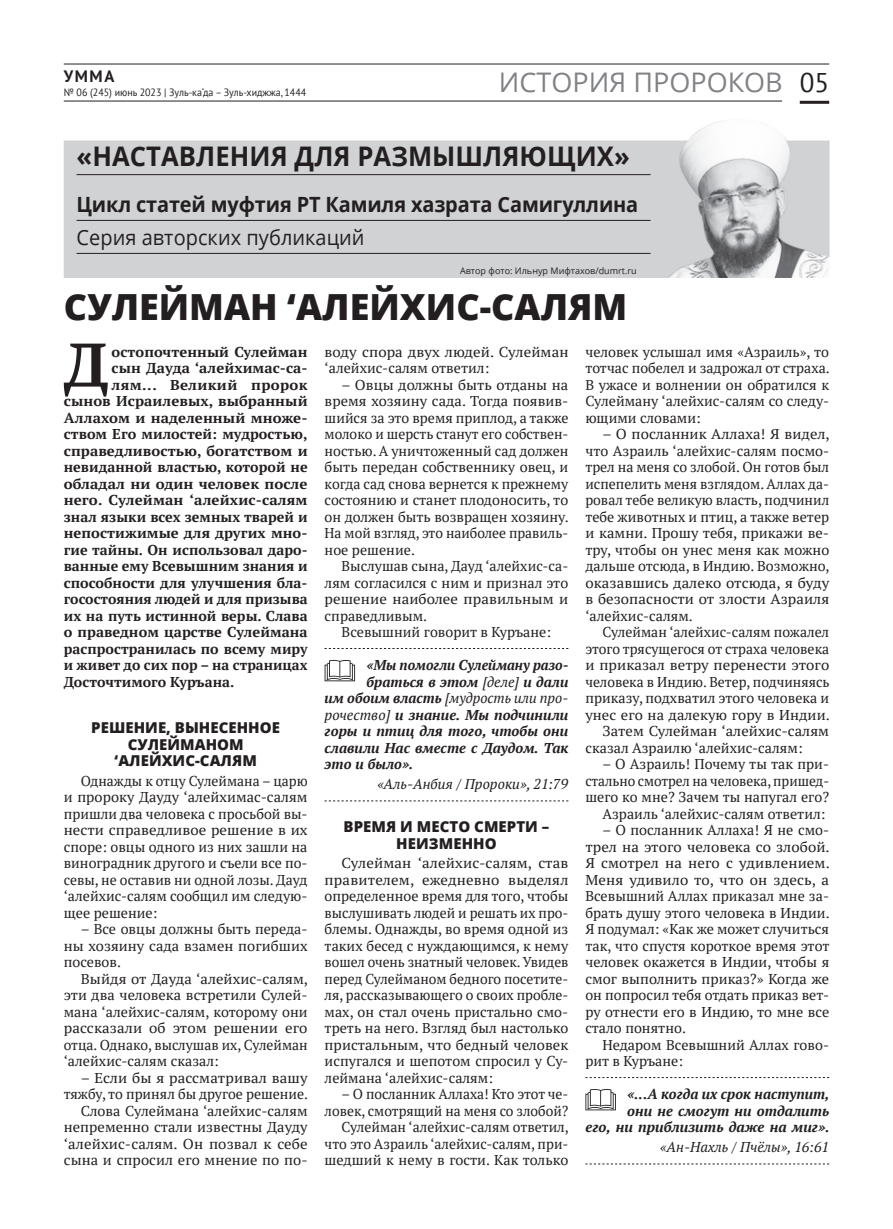
<style>
.page{position:relative;width:893px;height:1229px;background:#fff}
.page>*{position:absolute;margin:0;border:0;box-sizing:border-box;transform-origin:0 0}
.t1{font:700 61.35px "PT Serif";color:#231f20}
.t2{font:800 36px "Open Sans";color:#231f20}
.t3{font:700 27px "Open Sans";letter-spacing:.005em;color:#231f20;scale:.95 1}
.t4{font:27px "Open Sans";color:#808285}
.t5{font:700 21px "Open Sans";letter-spacing:-.005em;color:#231f20;scale:.95 1}
.t6{font:21px "Open Sans";color:#231f20;scale:.95 1}
.t7{font:700 16.5px "PT Sans";color:#231f20}
.t8{font:800 15px/16.5px "Open Sans";letter-spacing:.005em;color:#231f20;text-align:center}
.t9{font:14.25px/16.5px "PT Serif";color:#231f20;text-align:justify}
.t10{font:14.25px/16.5px "PT Serif";color:#231f20;text-align:right;scale:1.05 1}
.t11{font:14.25px/16.5px "PT Serif";color:#231f20;text-align:justify;scale:1.04 1}
.t12{font:700 14.25px "PT Serif";letter-spacing:.005em;color:#231f20}
.t13{font:italic 700 14.25px/16.5px "PT Serif";letter-spacing:.005em;color:#231f20;text-align:right}
.t14{font:700 14.25px "PT Serif";letter-spacing:.005em;color:#231f20;scale:1.05 1}
.t15{font:italic 14.25px "PT Serif";color:#231f20}
.t16{font:700 14.25px "PT Serif";letter-spacing:.005em;color:#231f20;scale:1.04 1}
.t17{font:700 14.25px "PT Serif";letter-spacing:.025em;color:#231f20;scale:1.05 1}
.t18{font:10.5px "PT Sans";color:#231f20;scale:.95 1}
.t19{font:9px "Open Sans";color:#231f20}
.s1{font-family:"PT Sans";color:#231f20}
.s2{font-weight:400}
.s3{font-weight:700}
</style>
<div class="page">
<hr style="left:64px;top:64px;width:765px;height:1px;background:#231f20">
<hr style="left:64px;top:101px;width:718px;height:1px;background:#231f20">
<img style="left:64px;top:120px;width:765px;height:157px">
<hr style="left:800px;top:101px;width:29px;height:3px;background:#231f20">
<hr style="left:77px;top:174px;width:574px;height:1px;background:#231f20">
<hr style="left:77px;top:220px;width:574px;height:1px;background:#231f20">
<hr style="left:77px;top:253px;width:574px;height:1px;background:#231f20">
<svg style="left:325px;top:648px;width:243px;height:1px"></svg>
<svg style="left:325px;top:800px;width:243px;height:1px"></svg>
<svg style="left:325px;top:660px;width:30px;height:21px"></svg>
<svg style="left:585px;top:1077px;width:244px;height:1px"></svg>
<svg style="left:585px;top:1163px;width:244px;height:1px"></svg>
<svg style="left:585px;top:1089px;width:31px;height:21px"></svg>
<p class="t7" style="left:64px;top:65px;width:52px">УММА</p>
<p class="t18" style="left:64px;top:85px;width:257px">№ 06 (245) июнь 2023 | Зуль-ка‘да – Зуль-хиджжа, 1444</p>
<h3 class="t4" style="left:499px;top:64px;width:332px">ИСТОРИЯ ПРОРОКОВ <span class="s1">05</span></h3>
<h3 class="t3" style="left:77px;top:137px;width:584px">«НАСТАВЛЕНИЯ ДЛЯ РАЗМЫШЛЯЮЩИХ»</h3>
<h3 class="t5" style="left:77px;top:189px;width:593px">Цикл статей муфтия РТ Камиля хазрата Самигуллина</h3>
<h3 class="t6" style="left:77px;top:223px;width:305px">Серия авторских публикаций</h3>
<p class="t19" style="left:460px;top:265px;width:178px">Автор фото: Ильнур Мифтахов/dumrt.ru</p>
<h2 class="t2" style="left:64px;top:279px;width:565px">СУЛЕЙМАН ‘АЛЕЙХИС-САЛЯМ</h2>
<h1 class="t1" style="left:64px;top:325px;width:46px">Д</h1>
<p class="t12" style="left:112px;top:342px;width:197px">остопочтенный Сулейман</p>
<p class="t16" style="left:112px;top:359px;width:190px">сын Дауда ‘алейхимас-са-</p>
<p class="t17" style="left:112px;top:375px;width:188px">лям... Великий пророк</p>
<p class="t16" style="left:64px;top:392px;width:236px">сынов Исраилевых, выбранный</p>
<p class="t14" style="left:64px;top:408px;width:234px">Аллахом и наделенный множе-</p>
<p class="t12" style="left:64px;top:425px;width:245px">ством Его милостей: мудростью,</p>
<p class="t16" style="left:64px;top:441px;width:236px">справедливостью, богатством и</p>
<p class="t12" style="left:64px;top:458px;width:245px">невиданной властью, которой не</p>
<p class="t14" style="left:64px;top:474px;width:234px">обладал ни один человек после</p>
<p class="t14" style="left:64px;top:491px;width:234px">него. Сулейман ‘алейхис-салям</p>
<p class="t12" style="left:64px;top:507px;width:245px">знал языки всех земных тварей и</p>
<p class="t12" style="left:64px;top:524px;width:245px">непостижимые для других мно-</p>
<p class="t12" style="left:64px;top:540px;width:245px">гие тайны. Он использовал даро-</p>
<p class="t12" style="left:64px;top:557px;width:245px">ванные ему Всевышним знания и</p>
<p class="t12" style="left:64px;top:573px;width:245px">способности для улучшения бла-</p>
<p class="t12" style="left:64px;top:590px;width:245px">госостояния людей и для призыва</p>
<p class="t12" style="left:64px;top:606px;width:245px">их на путь истинной веры. Слава</p>
<p class="t12" style="left:64px;top:623px;width:245px">о праведном царстве Сулеймана</p>
<p class="t12" style="left:64px;top:639px;width:245px">распространилась по всему миру</p>
<p class="t12" style="left:64px;top:656px;width:245px">и живет до сих пор – на страницах</p>
<p class="t12" style="left:64px;top:672px;width:172px">Досточтимого Куръана.</p>
<p class="t8" style="left:91px;top:719px;width:190px">РЕШЕНИЕ, ВЫНЕСЕННОЕ<br>СУЛЕЙМАНОМ ‘АЛЕЙХИС-САЛЯМ</p>
<p class="t9" style="left:64px;top:772px;width:245px;text-indent:17px">Однажды к отцу Сулеймана – царю и пророку Дауду ‘алейхимас-салям пришли два человека с просьбой вы&shy;нести справедливое решение в их споре: овцы одного из них зашли на виноградник другого и съели все по&shy;севы, не оставив ни одной лозы. Дауд ‘алейхис-салям сообщил им следую&shy;щее решение:</p>
<p class="t9" style="left:64px;top:921px;width:245px;text-indent:17px">– Все овцы должны быть переда&shy;ны хозяину сада взамен погибших посевов.</p>
<p class="t11" style="left:64px;top:970px;width:236px;text-indent:17px">Выйдя от Дауда ‘алейхис-салям, эти два человека встретили Сулей&shy;мана ‘алейхис-салям, которому они рассказали об этом решении его отца. Однако, выслушав их, Сулейман ‘алейхис-салям сказал:</p>
<p class="t10" style="left:64px;top:1069px;width:234px">– Если бы я рассматривал вашу тяжбу, то принял бы другое решение.<br>Слова Сулеймана ‘алейхис-салям непременно стали известны Дауду ‘алейхис-салям. Он позвал к себе сына и спросил его мнение по по-</p>
<p class="t10" style="left:325px;top:343px;width:234px;text-align:left">воду спора двух людей. Сулейман ‘алейхис-салям ответил:</p>
<p class="t9" style="left:325px;top:376px;width:246px;text-indent:17px">– Овцы должны быть отданы на время хозяину сада. Тогда появив&shy;шийся за это время приплод, а также молоко и шерсть станут его собствен&shy;ностью. А уничтоженный сад должен быть передан собственнику овец, и когда сад снова вернется к прежнему состоянию и станет плодоносить, то он должен быть возвращен хозяину.<br>На мой взгляд, это наиболее правиль&shy;ное решение.</p>
<p class="t9" style="left:325px;top:558px;width:245px;text-indent:17px">Выслушав сына, Дауд ‘алейхис-са&shy;лям согласился с ним и признал это решение наиболее правильным и справедливым.</p>
<p class="t9" style="left:342px;top:624px;width:211px">Всевышний говорит в Куръане:</p>
<p class="t13" style="left:366px;top:657px;width:203px">«Мы помогли Сулейману разо-</p>
<p class="t13" style="left:366px;top:673px;width:203px">браться в этом <span class="s2">[деле]</span> и дали</p>
<p class="t15" style="left:325px;top:689px;width:245px"><span class="s3">им обоим власть</span> [мудрость или про-</p>
<p class="t13" style="left:325px;top:706px;width:245px"><span class="s2">рочество]</span> и знание. Мы подчинили</p>
<p class="t13" style="left:325px;top:723px;width:245px">горы и птиц для того, чтобы они</p>
<p class="t13" style="left:325px;top:739px;width:245px">славили Нас вместе с Даудом. Так</p>
<p class="t13" style="left:325px;top:756px;width:90px">это и было».</p>
<p class="t15" style="left:377px;top:774px;width:193px">«Аль-Анбия / Пророки», 21:79</p>
<p class="t8" style="left:344px;top:818px;width:207px">ВРЕМЯ И МЕСТО СМЕРТИ –<br>НЕИЗМЕННО</p>
<p class="t10" style="left:325px;top:855px;width:234px;text-align:justify;text-indent:17px">Сулейман ‘алейхис-салям, став правителем, ежедневно выделял определенное время для того, чтобы выслушивать людей и решать их про&shy;блемы. Однажды, во время одной из таких бесед с нуждающимся, к нему вошел очень знатный человек. Увидев перед Сулейманом бедного посетите&shy;ля, рассказывающего о своих пробле&shy;мах, он стал очень пристально смо&shy;треть на него. Взгляд был настолько пристальным, что бедный человек испугался и шепотом спросил у Су&shy;леймана ‘алейхис-салям:</p>
<p class="t9" style="left:325px;top:1086px;width:246px;text-align:right">– О посланник Аллаха! Кто этот че&shy;ловек, смотрящий на меня со злобой?<br>Сулейман ‘алейхис-салям ответил, что это Азраиль ‘алейхис-салям, при&shy;шедший к нему в гости. Как только</p>
<p class="t9" style="left:585px;top:343px;width:246px">человек услышал имя «Азраиль», то тотчас побелел и задрожал от страха.<br>В ужасе и волнении он обратился к Сулейману ‘алейхис-салям со следу&shy;ющими словами:</p>
<p class="t11" style="left:585px;top:426px;width:236px;text-indent:17px">– О посланник Аллаха! Я видел, что Азраиль ‘алейхис-салям посмо&shy;трел на меня со злобой. Он готов был испепелить меня взглядом. Аллах да&shy;ровал тебе великую власть, подчинил тебе животных и птиц, а также ветер и камни. Прошу тебя, прикажи ве&shy;тру, чтобы он унес меня как можно дальше отсюда, в Индию. Возможно, оказавшись далеко отсюда, я буду в безопасности от злости Азраиля ‘алейхис-салям.</p>
<p class="t9" style="left:602px;top:624px;width:228px">Сулейман ‘алейхис-салям пожалел</p>
<p class="t9" style="left:585px;top:640px;width:245px">этого трясущегося от страха человека</p>
<p class="t10" style="left:585px;top:657px;width:234px">и приказал ветру перенести этого</p>
<p class="t9" style="left:585px;top:673px;width:246px">человека в Индию. Ветер, подчиняясь</p>
<p class="t9" style="left:585px;top:690px;width:245px">приказу, подхватил этого человека и</p>
<p class="t9" style="left:585px;top:706px;width:246px">унес его на далекую гору в Индии.</p>
<p class="t11" style="left:602px;top:723px;width:219px">Затем Сулейман ‘алейхис-салям</p>
<p class="t9" style="left:585px;top:739px;width:219px">сказал Азраилю ‘алейхис-салям:</p>
<p class="t9" style="left:585px;top:756px;width:245px;text-align:right">– О Азраиль! Почему ты так при&shy;стально смотрел на человека, пришед&shy;шего ко мне? Зачем ты напугал его?<br>Азраиль ‘алейхис-салям ответил:</p>
<p class="t9" style="left:585px;top:822px;width:246px;text-align:left;text-indent:17px">– О посланник Аллаха! Я не смо&shy;трел на этого человека со злобой.<br>Я смотрел на него с удивлением.<br>Меня удивило то, что он здесь, а<br>Всевышний Аллах приказал мне за&shy;брать душу этого человека в Индии.<br>Я подумал: «Как же может случиться так, что спустя короткое время этот человек окажется в Индии, чтобы я смог выполнить приказ?» Когда же он попросил тебя отдать приказ вет&shy;ру отнести его в Индию, то мне все стало понятно.</p>
<p class="t9" style="left:585px;top:1036px;width:245px;text-indent:17px">Недаром Всевышний Аллах гово&shy;рит в Куръане:</p>
<p class="t13" style="left:585px;top:1086px;width:246px">«...А когда их срок наступит,<br>они не смогут ни отдалить<br>его, ни приблизить даже на миг».</p>
<p class="t15" style="left:660px;top:1137px;width:171px">«Ан-Нахль / Пчёлы», 16:61</p>
</div>
